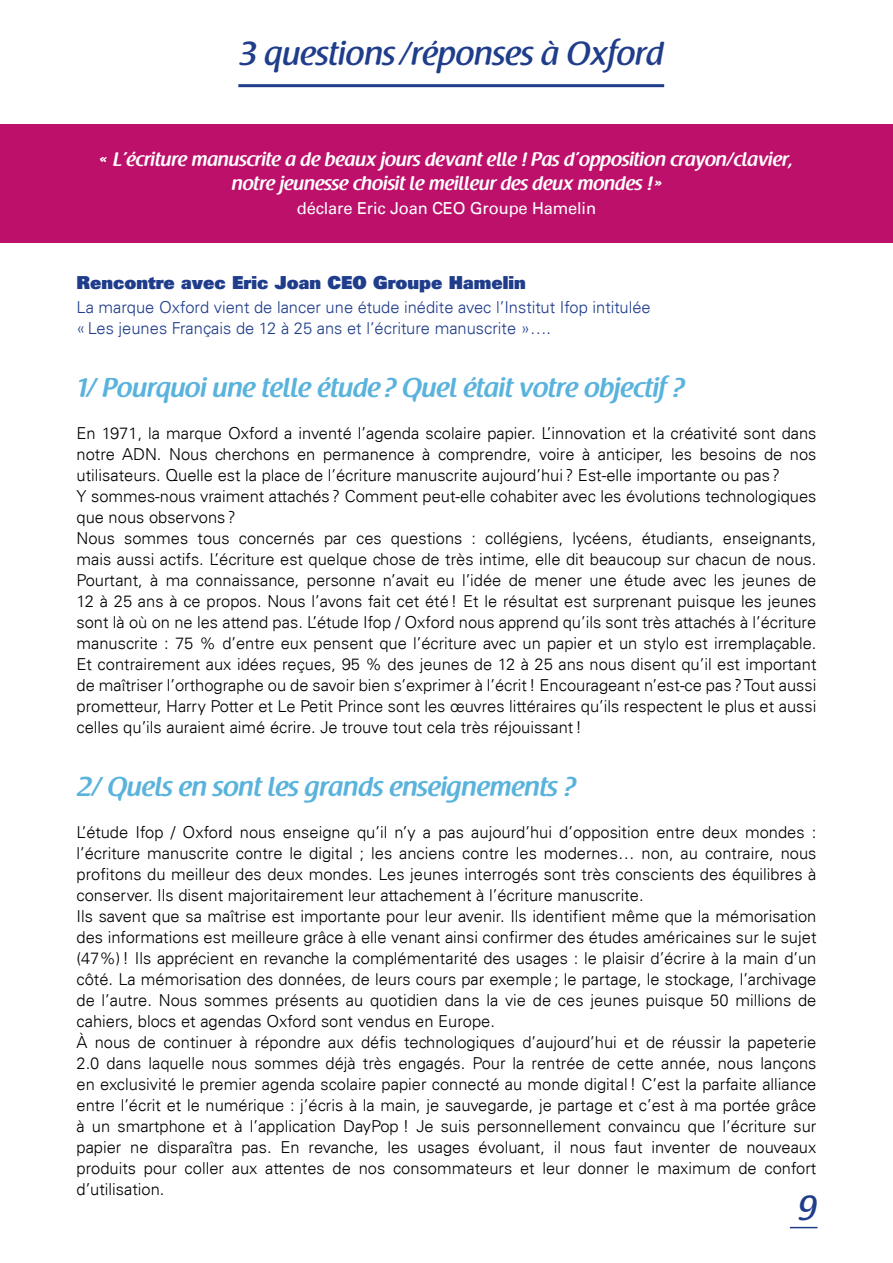
<style>
.page{position:relative;width:893px;height:1263px;background:#fff}
.page>*{position:absolute;margin:0;border:0;box-sizing:border-box;transform-origin:0 0}
.t1{font:34.5px "Raspoutine Classic";color:#1f3d8b}
.t2{font:500 33px "Raspoutine";color:#1f3d8b}
.t3{font:600 27px "Raspoutine";color:#5ab3dc}
.t4{font:600 19.5px/24px "Raspoutine";color:#fff;text-align:center}
.t5{font:900 18px "Univers LT";color:#1f3d8b}
.t6{font:300 16.5px/21px "Univers LT";color:#000}
.t7{font:300 16.5px/21px "Univers LT";color:#1f3d8b}
.t8{font:16.5px "Univers LT";letter-spacing:-.01em;color:#fff}
</style>
<div class="page">
<svg style="left:790px;top:1227px;width:27px;height:1px"></svg>
<div style="left:0;top:124px;width:893px;height:118px;background:#bc106b"></div>
<hr style="left:238px;top:84px;width:426px;height:3px;background:#1f3d8b">
<h2 class="t2" style="left:238px;top:35px;width:427px">3 questions/réponses à Oxford</h2>
<p class="t4" style="left:100px;top:148px;width:695px">« L’écriture manuscrite a de beaux jours devant elle ! Pas d’opposition crayon/clavier, notre jeunesse choisit le meilleur des deux mondes !»</p>
<p class="t8" style="left:297px;top:199px;width:301px">déclare Eric Joan CEO Groupe Hamelin</p>
<p class="t5" style="left:77px;top:270px;width:451px">Rencontre avec Eric Joan CEO Groupe Hamelin</p>
<p class="t7" style="left:77px;top:296px;width:576px">La marque Oxford vient de lancer une étude inédite avec l’Institut Ifop intitulée «Les jeunes Français de 12 à 25 ans et l’écriture manuscrite »….</p>
<h3 class="t3" style="left:77px;top:372px;width:609px">1/ Pourquoi une telle étude ? Quel était votre objectif ?</h3>
<p class="t6" style="left:77px;top:422px;width:741px">En 1971, la marque Oxford a inventé l’agenda scolaire papier. L’innovation et la créativité sont dans notre ADN. Nous cherchons en permanence à comprendre, voire à anticiper, les besoins de nos utilisateurs. Quelle est la place de l’écriture manuscrite aujourd’hui ? Est-elle importante ou pas ?<br>Y sommes-nous vraiment attachés? Comment peut-elle cohabiter avec les évolutions technologiques que nous observons?<br>Nous sommes tous concernés par ces questions : collégiens, lycéens, étudiants, enseignants, mais aussi actifs. L’écriture est quelque chose de très intime, elle dit beaucoup sur chacun de nous.<br>Pourtant, à ma connaissance, personne n’avait eu l’idée de mener une étude avec les jeunes de 12 à 25 ans à ce propos. Nous l’avons fait cet été! Et le résultat est surprenant puisque les jeunes sont là où on ne les attend pas. L’étude Ifop / Oxford nous apprend qu’ils sont très attachés à l’écriture manuscrite : 75 % d’entre eux pensent que l’écriture avec un papier et un stylo est irremplaçable.<br>Et contrairement aux idées reçues, 95 % des jeunes de 12 à 25 ans nous disent qu’il est important de maîtriser l’orthographe ou de savoir bien s’exprimer à l’écrit! Encourageant n’est-ce pas? Tout aussi prometteur, Harry Potter et Le Petit Prince sont les œuvres littéraires qu’ils respectent le plus et aussi celles qu’ils auraient aimé écrire. Je trouve tout cela très réjouissant!</p>
<h3 class="t3" style="left:77px;top:771px;width:501px">2/ Quels en sont les grands enseignements ?</h3>
<p class="t6" style="left:77px;top:821px;width:741px">L’étude Ifop / Oxford nous enseigne qu’il n’y a pas aujourd’hui d’opposition entre deux mondes : l’écriture manuscrite contre le digital ; les anciens contre les modernes… non, au contraire, nous profitons du meilleur des deux mondes. Les jeunes interrogés sont très conscients des équilibres à conserver. Ils disent majoritairement leur attachement à l’écriture manuscrite.<br>Ils savent que sa maîtrise est importante pour leur avenir. Ils identifient même que la mémorisation des informations est meilleure grâce à elle venant ainsi confirmer des études américaines sur le sujet (47%)! Ils apprécient en revanche la complémentarité des usages : le plaisir d’écrire à la main d’un côté. La mémorisation des données, de leurs cours par exemple; le partage, le stockage, l’archivage de l’autre. Nous sommes présents au quotidien dans la vie de ces jeunes puisque 50 millions de cahiers, blocs et agendas Oxford sont vendus en Europe.<br>À nous de continuer à répondre aux défis technologiques d’aujourd’hui et de réussir la papeterie 2.0 dans laquelle nous sommes déjà très engagés. Pour la rentrée de cette année, nous lançons en exclusivité le premier agenda scolaire papier connecté au monde digital! C’est la parfaite alliance entre l’écrit et le numérique : j’écris à la main, je sauvegarde, je partage et c’est à ma portée grâce à un smartphone et à l’application DayPop ! Je suis personnellement convaincu que l’écriture sur papier ne disparaîtra pas. En revanche, les usages évoluant, il nous faut inventer de nouveaux produits pour coller aux attentes de nos consommateurs et leur donner le maximum de confort d’utilisation.</p>
<h1 class="t1" style="left:797px;top:1189px;width:21px">9</h1>
</div>
